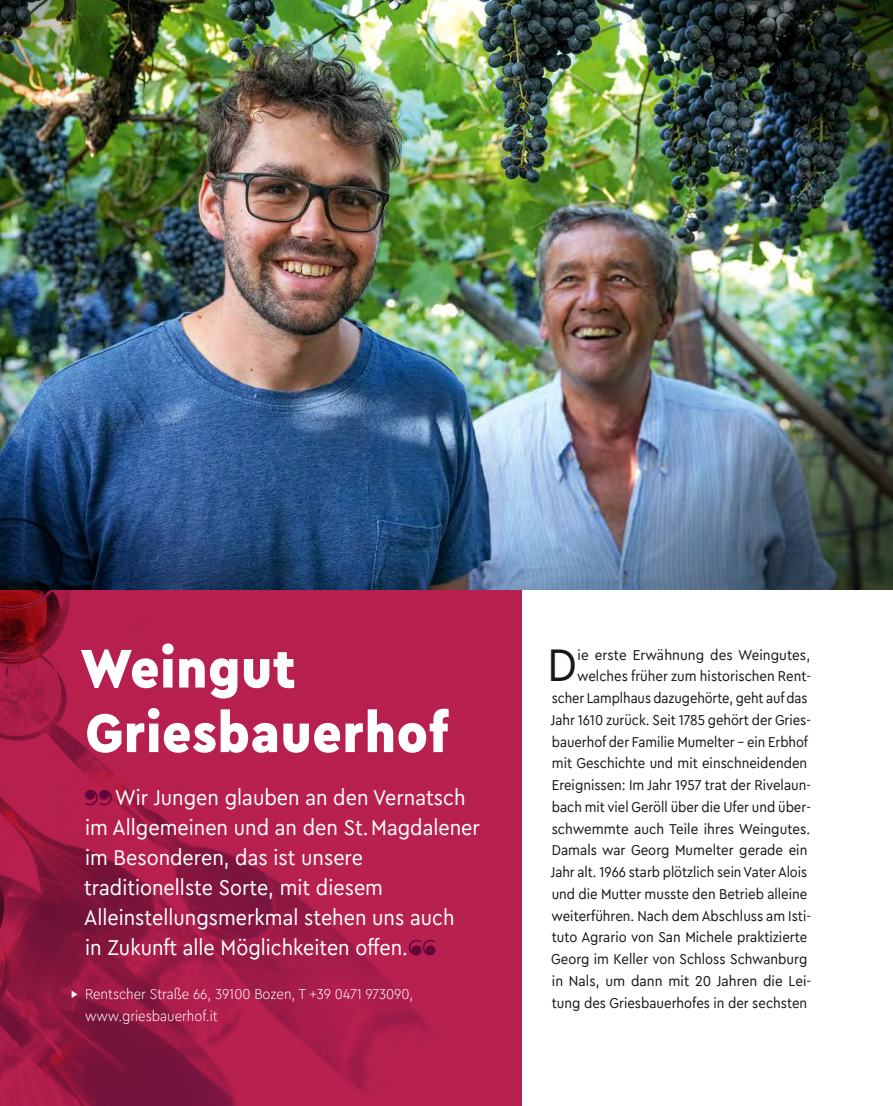
<style>
.page{position:relative;width:893px;height:1106px;background:#fff}
.page>*{position:absolute;margin:0;border:0;box-sizing:border-box;transform-origin:0 0}
.t1{font:900 57px/64.5px "Cera Compact Pro";letter-spacing:.02em;color:#fff}
.t2{font:48px "Cera Compact Pro";color:#181716}
.t3{font:22.5px/30px "Cera Compact Pro";color:#fff}
.t4{font:15px/21.8px "Cera Compact Pro";color:#181716;text-align:right}
.t5{font:300 15px/21.8px "Cera Compact Pro";color:#fff}
.s1{color:#64043b}
</style>
<div class="page">
<div style="left:0;top:461px;width:521px;height:645px;background:#b8204f"></div>
<img style="left:0;top:589px;width:473px;height:517px">
<img style="left:0;top:0;width:893px;height:589px">
<h1 class="t1" style="left:80px;top:634px;width:369px">Weingut<br>Griesbauerhof</h1>
<h3 class="t3" style="left:84px;top:781px;width:397px"><span class="s1">❞</span>Wir Jungen glauben an den Vernatsch im Allgemeinen und an den St. Magdalener im Besonderen, das ist unsere traditionellste Sorte, mit diesem Alleinstellungsmerkmal stehen uns auch<br>in Zukunft alle Möglichkeiten offen.<span class="s1">❝</span></h3>
<p class="t5" style="left:85px;top:982px;width:330px;text-indent:-15px">▸ Rentscher Straße 66, 39100 Bozen, T +39 0471 973090, www.griesbauerhof.it</p>
<p class="t4" style="left:550px;top:643px;width:262px">ie erste Erwähnung des Weingutes, welches früher zum historischen Rent&shy;scher Lamplhaus dazugehörte, geht auf das Jahr 1610 zurück. Seit 1785 gehört der Gries&shy;bauerhof der Familie Mumelter – ein Erbhof mit Geschichte und mit einschneidenden Ereignissen: Im Jahr 1957 trat der Rivelaun&shy;bach mit viel Geröll über die Ufer und über&shy;schwemmte auch Teile ihres Weingutes.<br>Damals war Georg Mumelter gerade ein Jahr alt. 1966 starb plötzlich sein Vater Alois und die Mutter musste den Betrieb alleine weiterführen. Nach dem Abschluss am Isti&shy;tuto Agrario von San Michele praktizierte Georg im Keller von Schloss Schwanburg in Nals, um dann mit 20 Jahren die Lei&shy;tung des Griesbauerhofes in der sechsten</p>
<h2 class="t2" style="left:547px;top:633px;width:31px">D</h2>
</div>
